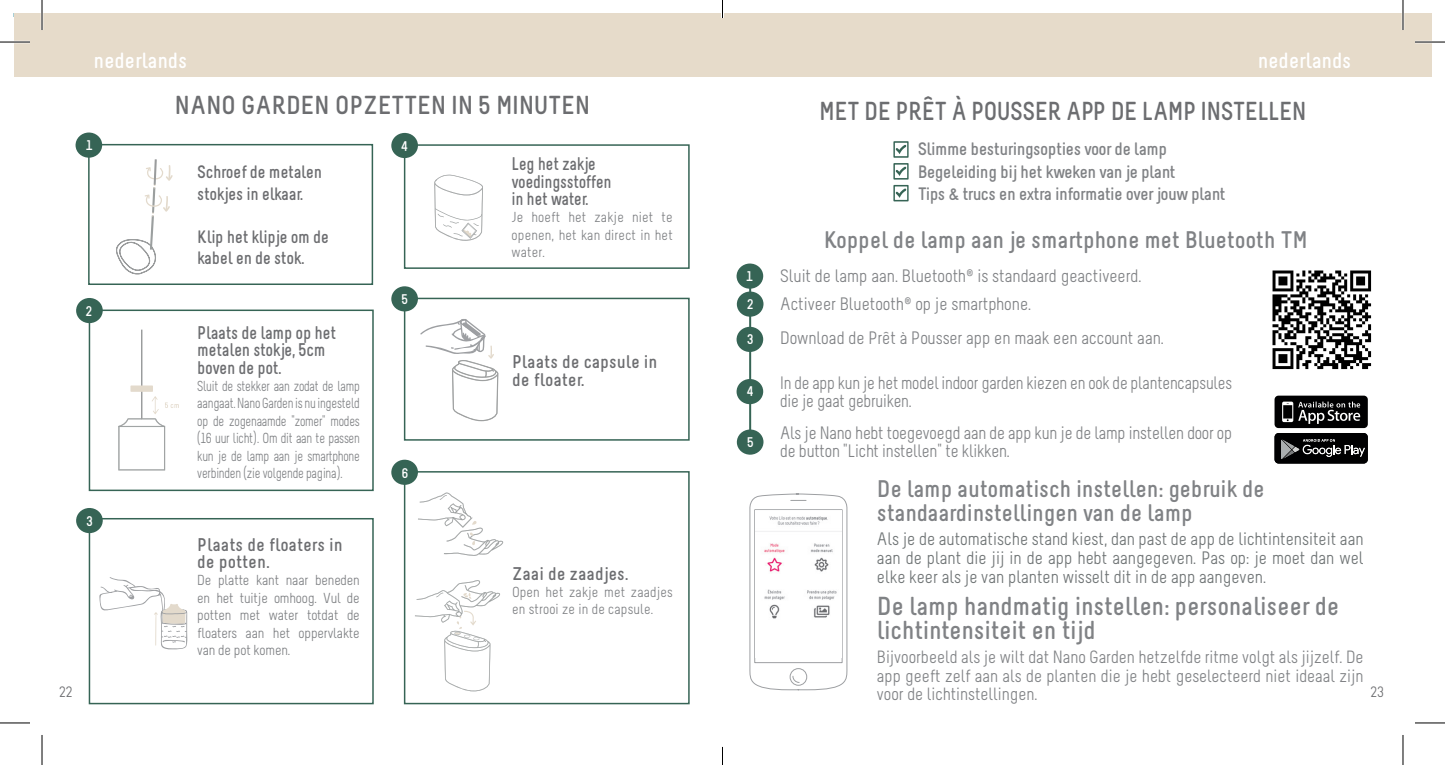
<style>
.page{position:relative;width:1445px;height:765px;background:#fff}
.page>*{position:absolute;margin:0;border:0;box-sizing:border-box;transform-origin:0 0}
.t1{font:700 26px/24px "Melbourne";color:#808285}
.t2{font:700 26px "Melbourne";letter-spacing:-.01em;color:#6c6d70;scale:.95 1}
.t3{font:700 26px "Melbourne";letter-spacing:-.01em;color:#6c6d70}
.t4{font:700 24px/24px "Melbourne";color:#808285}
.t5{font:700 22px "Melbourne";color:#fff}
.t6{font:700 18.4px/17.4px "Melbourne";letter-spacing:.01em;color:#6c6d70}
.t7{font:700 18.4px/17.4px "Melbourne";letter-spacing:-.01em;color:#6c6d70;scale:.93 1}
.t8{font:700 18.4px/17.4px "Melbourne";letter-spacing:-.01em;color:#6c6d70;scale:.91 1}
.t9{font:18px/28px "Melbourne";letter-spacing:-.01em;color:#808285}
.t10{font:18px/18.6px "Melbourne";color:#6f7475;text-align:justify}
.t11{font:700 18px/22.8px "Melbourne";letter-spacing:-.02em;color:#808285}
.t12{font:18px/18px "Melbourne";letter-spacing:-.01em;color:#808285;scale:.95 1}
.t13{font:700 18px/21.6px "Melbourne";letter-spacing:-.01em;color:#6c6d70;scale:.95 1}
.t14{font:17.8px/18.6px "Melbourne";color:#808285;text-align:justify}
.t15{font:15px "Melbourne";color:#6c6d70}
.t16{font:14.4px/17.4px "Melbourne";letter-spacing:-.01em;color:#808285;text-align:justify;scale:.88 1}
.t17{font:14.4px/17.4px "Melbourne";letter-spacing:-.01em;color:#808285;text-align:justify}
.t18{font:14.4px/17.4px "Melbourne";letter-spacing:.01em;color:#808285}
.t19{font:700 14px/28.8px "Melbourne";color:#fff}
</style>
<div class="page">
<div style="left:14px;top:14px;width:1417px;height:63px;background:#e6dbca"></div>
<img style="left:1272px;top:270px;width:100px;height:100px">
<hr style="left:749px;top:283px;width:2px;height:169px;background:#366455">
<div style="left:736px;top:263px;width:27px;height:26px;background:#366455;border-radius:50%"></div>
<div style="left:736px;top:291px;width:28px;height:26px;background:#366455;border-radius:50%"></div>
<div style="left:736px;top:326px;width:27px;height:26px;background:#366455;border-radius:50%"></div>
<div style="left:736px;top:378px;width:27px;height:26px;background:#366455;border-radius:50%"></div>
<div style="left:736px;top:429px;width:28px;height:26px;background:#366455;border-radius:50%"></div>
<svg style="left:749px;top:493px;width:99px;height:197px"></svg>
<img style="left:755px;top:510px;width:86px;height:147px">
<div style="left:88px;top:144px;width:285px;height:141px;border:2px solid #366455"></div>
<div style="left:404px;top:297px;width:286px;height:143px;border:2px solid #366455"></div>
<div style="left:404px;top:471px;width:286px;height:233px;border:2px solid #366455"></div>
<div style="left:89px;top:309px;width:285px;height:182px;border:2px solid #366455"></div>
<div style="left:89px;top:518px;width:285px;height:186px;border:2px solid #366455"></div>
<div style="left:404px;top:144px;width:286px;height:125px;border:2px solid #366455"></div>
<div style="left:75px;top:132px;width:27px;height:26px;background:#366455;border-radius:50%"></div>
<div style="left:391px;top:459px;width:27px;height:26px;background:#366455;border-radius:50%"></div>
<div style="left:76px;top:297px;width:27px;height:26px;background:#366455;border-radius:50%"></div>
<div style="left:76px;top:507px;width:27px;height:26px;background:#366455;border-radius:50%"></div>
<div style="left:391px;top:133px;width:27px;height:25px;background:#366455;border-radius:50%"></div>
<div style="left:391px;top:286px;width:27px;height:25px;background:#366455;border-radius:50%"></div>
<svg style="left:99px;top:577px;width:89px;height:73px"></svg>
<svg style="left:420px;top:319px;width:78px;height:103px"></svg>
<hr style="left:141px;top:329px;width:1px;height:89px;background:#9a9c9d">
<div style="left:130px;top:385px;width:23px;height:6px;background:#e3dacc"></div>
<svg style="left:118px;top:396px;width:61px;height:74px"></svg>
<svg style="left:893px;top:141px;width:15px;height:38px"></svg>
<svg style="left:893px;top:185px;width:15px;height:16px"></svg>
<svg style="left:434px;top:174px;width:49px;height:67px"></svg>
<svg style="left:418px;top:492px;width:86px;height:63px"></svg>
<svg style="left:415px;top:580px;width:85px;height:112px"></svg>
<svg style="left:1274px;top:395px;width:93px;height:68px;background:#3a3a3a"></svg>
<svg style="left:116px;top:159px;width:57px;height:116px"></svg>
<hr style="left:0;top:41px;width:30px;height:2px;background:#fff">
<hr style="left:1415px;top:41px;width:30px;height:2px;background:#fff">
<hr style="left:41px;top:0;width:2px;height:30px;background:#fff">
<hr style="left:1401px;top:0;width:3px;height:30px;background:#fff">
<hr style="left:0;top:42px;width:30px;height:1px;background:#000">
<hr style="left:1415px;top:42px;width:30px;height:1px;background:#000">
<hr style="left:0;top:722px;width:30px;height:1px;background:#000">
<hr style="left:1415px;top:722px;width:30px;height:1px;background:#000">
<hr style="left:42px;top:0;width:1px;height:30px;background:#000">
<hr style="left:42px;top:734px;width:1px;height:30px;background:#000">
<hr style="left:1402px;top:0;width:1px;height:30px;background:#000">
<hr style="left:1402px;top:734px;width:1px;height:30px;background:#000">
<hr style="left:721px;top:0;width:3px;height:18px;background:#fff">
<svg style="left:722px;top:0;width:1px;height:18px"></svg>
<svg style="left:722px;top:746px;width:1px;height:18px"></svg>
<p class="t5" style="left:94px;top:47px;width:95px">nederlands</p>
<p class="t5" style="left:1257px;top:47px;width:95px">nederlands</p>
<p class="t19" style="left:86px;top:131px;width:8px">1</p>
<h1 class="t3" style="left:174px;top:89px;width:417px">NANO GARDEN OPZETTEN IN 5 MINUTEN</h1>
<h1 class="t2" style="left:819px;top:95px;width:514px">MET DE PRÊT À POUSSER APP DE LAMP INSTELLEN</h1>
<p class="t13" style="left:197px;top:161px;width:133px">Schroef de metalen stokjes in elkaar.</p>
<p class="t13" style="left:197px;top:226px;width:140px">Klip het klipje om de kabel en de stok.</p>
<p class="t19" style="left:401px;top:131px;width:8px">4</p>
<p class="t8" style="left:511px;top:155px;width:111px">Leg het zakje voedingsstoffen in het water.</p>
<p class="t17" style="left:511px;top:210px;width:163px">Je hoeft het zakje niet te openen, het kan direct in het water.</p>
<p class="t11" style="left:918px;top:137px;width:309px">Slimme besturingsopties voor de lamp<br>Begeleiding bij het kweken van je plant<br>Tips &amp; trucs en extra informatie over jouw plant</p>
<h2 class="t4" style="left:824px;top:228px;width:485px">Koppel de lamp aan je smartphone met Bluetooth TM</h2>
<p class="t9" style="left:780px;top:264px;width:363px">Sluit de lamp aan. Bluetooth® is standaard geactiveerd.<br>Activeer Bluetooth® op je smartphone.</p>
<p class="t9" style="left:780px;top:326px;width:385px">Download de Prêt à Pousser app en maak een account aan.</p>
<p class="t12" style="left:780px;top:375px;width:477px">In de app kun je het model indoor garden kiezen en ook de plantencapsules die je gaat gebruiken.</p>
<p class="t9" style="left:780px;top:425px;width:453px;line-height:18px">Als je Nano hebt toegevoegd aan de app kun je de lamp instellen door op de button "Licht instellen" te klikken.</p>
<p class="t19" style="left:746px;top:261px;width:9px">1<br>2</p>
<p class="t19" style="left:747px;top:324px;width:8px">3</p>
<p class="t19" style="left:401px;top:285px;width:8px">5</p>
<p class="t19" style="left:85px;top:296px;width:8px">2</p>
<p class="t7" style="left:197px;top:323px;width:151px">Plaats de lamp op het metalen stokje, 5cm boven de pot.</p>
<p class="t16" style="left:197px;top:378px;width:186px">Sluit de stekker aan zodat de lamp aangaat. Nano Garden is nu ingesteld op de zogenaamde "zomer" modes (16 uur licht). Om dit aan te passen kun je de lamp aan je smartphone verbinden (zie volgende pagina).</p>
<p class="t6" style="left:512px;top:353px;width:147px">Plaats de capsule in de floater.</p>
<p class="t19" style="left:747px;top:377px;width:8px">4</p>
<p class="t19" style="left:747px;top:427px;width:8px">5</p>
<p class="t19" style="left:401px;top:458px;width:8px">6</p>
<h2 class="t4" style="left:877px;top:476px;width:389px">De lamp automatisch instellen: gebruik de standaardinstellingen van de lamp</h2>
<p class="t10" style="left:877px;top:531px;width:488px">Als je de automatische stand kiest, dan past de app de lichtintensiteit aan aan de plant die jij in de app hebt aangegeven. Pas op: je moet dan wel elke keer als je van planten wisselt dit in de app aangeven.</p>
<p class="t19" style="left:86px;top:506px;width:8px">3</p>
<p class="t6" style="left:197px;top:535px;width:147px">Plaats de floaters in de potten.</p>
<p class="t17" style="left:197px;top:573px;width:164px">De platte kant naar beneden en het tuitje omhoog. Vul de potten met water totdat de floaters aan het oppervlakte van de pot komen.</p>
<p class="t6" style="left:512px;top:564px;width:118px">Zaai de zaadjes.</p>
<p class="t18" style="left:512px;top:584px;width:162px">Open het zakje met zaadjes en strooi ze in de capsule.</p>
<h1 class="t1" style="left:877px;top:593px;width:463px">De lamp handmatig instellen: personaliseer de lichtintensiteit en tijd</h1>
<p class="t14" style="left:877px;top:649px;width:488px">Bijvoorbeeld als je wilt dat Nano Garden hetzelfde ritme volgt als jijzelf. De app geeft zelf aan als de planten die je hebt geselecteerd niet ideaal zijn voor de lichtinstellingen.</p>
<p class="t15" style="left:59px;top:683px;width:15px">22</p>
<p class="t15" style="left:1370px;top:683px;width:15px">23</p>
</div>
